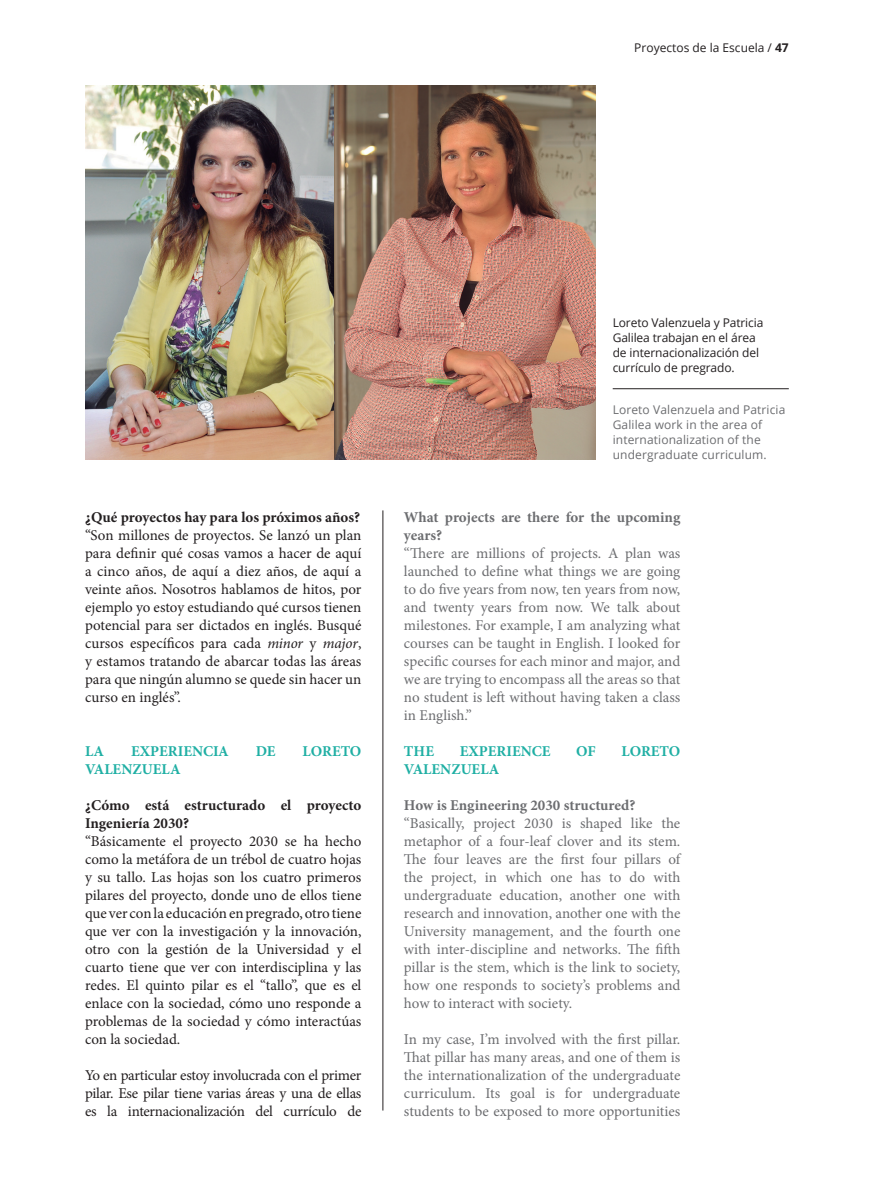
<style>
.page{position:relative;width:893px;height:1191px;background:#fff}
.page>*{position:absolute;margin:0;border:0;box-sizing:border-box;transform-origin:0 0}
.t1{font:15px/18px "Minion Pro";color:#6c6d70;text-align:justify}
.t2{font:15px/18px "Minion Pro";letter-spacing:-.005em;color:#231f20;text-align:justify}
.t3{font:700 15px/18px "Minion Pro";color:#231f20}
.t4{font:700 15px/18px "Minion Pro";color:#6c6d70}
.t5{font:700 15px "Minion Pro";color:#1fafa4}
.t6{font:12px/15px "Open Sans";letter-spacing:-.01em;color:#231f20}
.t7{font:12px/15px "Open Sans";letter-spacing:.01em;color:#6c6d70}
.s1{font-weight:700}
.s2{font-style:italic}
</style>
<div class="page">
<img style="left:85px;top:85px;width:511px;height:374px">
<hr style="left:383px;top:510px;width:1px;height:600px;background:#231f20">
<hr style="left:613px;top:388px;width:176px;height:1px;background:#231f20">
<p class="t6" style="left:634px;top:40px;width:156px">Proyectos de la Escuela / <span class="s1">47</span></p>
<p class="t3" style="left:85px;top:508px;width:277px">¿Qué proyectos hay para los próximos años?</p>
<p class="t2" style="left:85px;top:526px;width:278px">“Son millones de proyectos. Se lanzó un plan para definir qué cosas vamos a hacer de aquí a cinco años, de aquí a diez años, de aquí a veinte años. Nosotros hablamos de hitos, por ejemplo yo estoy estudiando qué cursos tienen potencial para ser dictados en inglés. Busqué cursos específicos para cada <span class="s2">minor</span> y <span class="s2">major</span>, y estamos tratando de abarcar todas las áreas para que ningún alumno se quede sin hacer un curso en inglés”.</p>
<p class="t5" style="left:85px;top:741px;width:21px">LA</p>
<p class="t5" style="left:131px;top:741px;width:99px">EXPERIENCIA</p>
<p class="t5" style="left:256px;top:741px;width:21px">DE</p>
<p class="t5" style="left:303px;top:741px;width:60px">LORETO</p>
<p class="t5" style="left:85px;top:759px;width:97px">VALENZUELA</p>
<p class="t3" style="left:85px;top:796px;width:278px">¿Cómo está estructurado el proyecto<br>Ingeniería 2030?</p>
<p class="t2" style="left:85px;top:832px;width:278px">“Básicamente el proyecto 2030 se ha hecho como la metáfora de un trébol de cuatro hojas y su tallo. Las hojas son los cuatro primeros pilares del proyecto, donde uno de ellos tiene que ver con la educación en pregrado, otro tiene que ver con la investigación y la innovación, otro con la gestión de la Universidad y el cuarto tiene que ver con interdisciplina y las redes. El quinto pilar es el “tallo”, que es el enlace con la sociedad, cómo uno responde a problemas de la sociedad y cómo interactúas con la sociedad.</p>
<p class="t2" style="left:85px;top:1066px;width:278px">Yo en particular estoy involucrada con el primer pilar. Ese pilar tiene varias áreas y una de ellas es la internacionalización del currículo de</p>
<p class="t6" style="left:613px;top:315px;width:152px">Loreto Valenzuela y Patricia<br>Galilea trabajan en el área de internacionalización del currículo de pregrado.</p>
<p class="t7" style="left:613px;top:402px;width:174px">Loreto Valenzuela and Patricia<br>Galilea work in the area of internationalization of the undergraduate curriculum.</p>
<p class="t4" style="left:404px;top:508px;width:278px">What projects are there for the upcoming years?</p>
<p class="t1" style="left:404px;top:544px;width:278px">“There are millions of projects. A plan was launched to define what things we are going to do five years from now, ten years from now, and twenty years from now. We talk about milestones. For example, I am analyzing what courses can be taught in English. I looked for specific courses for each minor and major, and we are trying to encompass all the areas so that no student is left without having taken a class in English.”</p>
<p class="t5" style="left:404px;top:741px;width:32px">THE</p>
<p class="t5" style="left:460px;top:741px;width:92px">EXPERIENCE</p>
<p class="t5" style="left:576px;top:741px;width:21px">OF</p>
<p class="t5" style="left:621px;top:741px;width:60px">LORETO</p>
<p class="t5" style="left:404px;top:759px;width:97px">VALENZUELA</p>
<p class="t4" style="left:404px;top:796px;width:233px">How is Engineering 2030 structured?</p>
<p class="t1" style="left:404px;top:814px;width:278px">“Basically, project 2030 is shaped like the metaphor of a four-leaf clover and its stem.<br>The four leaves are the first four pillars of the project, in which one has to do with undergraduate education, another one with research and innovation, another one with the University management, and the fourth one with inter-discipline and networks. The fifth pillar is the stem, which is the link to society, how one responds to society’s problems and how to interact with society.</p>
<p class="t1" style="left:404px;top:1030px;width:278px">In my case, I’m involved with the first pillar.<br>That pillar has many areas, and one of them is the internationalization of the undergraduate curriculum. Its goal is for undergraduate students to be exposed to more opportunities</p>
</div>
